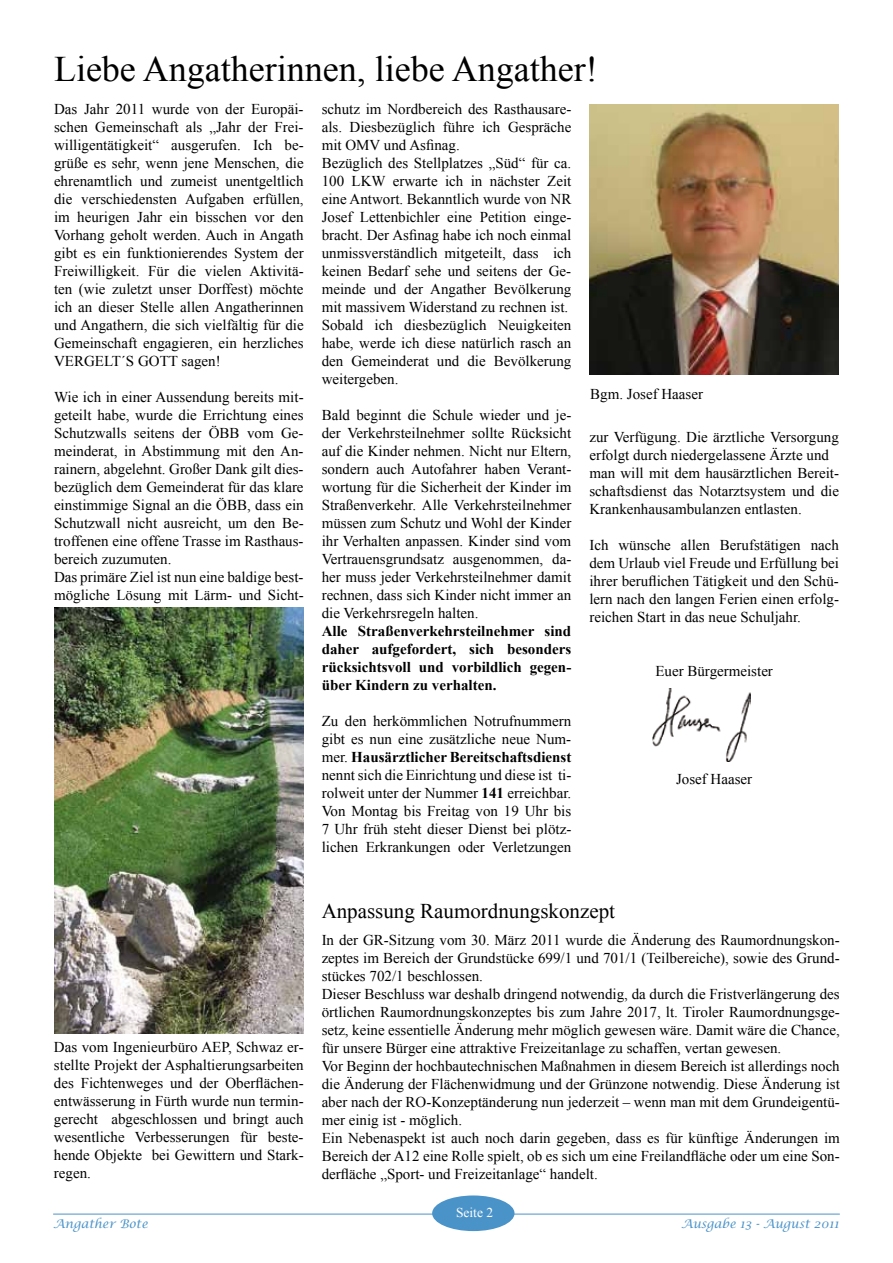
<style>
.page{position:relative;width:893px;height:1263px;background:#fff}
.page>*{position:absolute;margin:0;border:0;box-sizing:border-box;transform-origin:0 0}
.t1{font:36px "Times New Roman";color:#000}
.t2{font:21px "Times New Roman";color:#000}
.t3{font:15px/18px "Times New Roman";color:#000;text-align:justify}
.t4{font:700 15px/18px "Times New Roman";color:#000;text-align:justify}
.t5{font:13.5px "Times New Roman";color:#fff}
.t6{font:italic 12px "Lucida Calligraphy";color:#4a93c9}
.s1{font-weight:700}
</style>
<div class="page">
<hr style="left:53px;top:1214px;width:787px;height:1px;background:#4a93c9">
<div style="left:432px;top:1195px;width:82px;height:36px;background:#4a93c9;border-radius:50%"></div>
<img style="left:589px;top:104px;width:250px;height:270px">
<img style="left:652px;top:688px;width:99px;height:73px">
<img style="left:54px;top:607px;width:250px;height:426px">
<h1 class="t1" style="left:54px;top:45px;width:545px">Liebe Angatherinnen, liebe Angather!</h1>
<p class="t3" style="left:54px;top:100px;width:251px">Das Jahr 2011 wurde von der Europäi&shy;schen Gemeinschaft als „Jahr der Frei&shy;willigentätigkeit“ ausgerufen. Ich be&shy;grüße es sehr, wenn jene Menschen, die ehrenamtlich und zumeist unentgeltlich die verschiedensten Aufgaben erfüllen, im heurigen Jahr ein bisschen vor den Vorhang geholt werden. Auch in Angath gibt es ein funktionierendes System der Freiwilligkeit. Für die vielen Aktivitä&shy;ten (wie zuletzt unser Dorffest) möchte ich an dieser Stelle allen Angatherinnen und Angathern, die sich vielfältig für die Gemeinschaft engagieren, ein herzliches VERGELT´S GOTT sagen!</p>
<p class="t3" style="left:54px;top:388px;width:251px;text-align:left">Wie ich in einer Aussendung bereits mit&shy;geteilt habe, wurde die Errichtung eines Schutzwalls seitens der ÖBB vom Ge&shy;meinderat, in Abstimmung mit den An&shy;rainern, abgelehnt. Großer Dank gilt dies&shy;bezüglich dem Gemeinderat für das klare einstimmige Signal an die ÖBB, dass ein Schutzwall nicht ausreicht, um den Be&shy;troffenen eine offene Trasse im Rasthaus&shy;bereich zuzumuten.<br>Das primäre Ziel ist nun eine baldige best&shy;mögliche Lösung mit Lärm- und Sicht-</p>
<p class="t3" style="left:322px;top:100px;width:251px;text-align:left">schutz im Nordbereich des Rasthausare&shy;als. Diesbezüglich führe ich Gespräche mit OMV und Asfinag.<br>Bezüglich des Stellplatzes „Süd“ für ca.<br>100 LKW erwarte ich in nächster Zeit eine Antwort. Bekanntlich wurde von NR Josef Lettenbichler eine Petition einge&shy;bracht. Der Asfinag habe ich noch einmal unmissverständlich mitgeteilt, dass ich keinen Bedarf sehe und seitens der Ge&shy;meinde und der Angather Bevölkerung mit massivem Widerstand zu rechnen ist.<br>Sobald ich diesbezüglich Neuigkeiten habe, werde ich diese natürlich rasch an den Gemeinderat und die Bevölkerung weitergeben.</p>
<p class="t3" style="left:322px;top:406px;width:251px">Bald beginnt die Schule wieder und je&shy;der Verkehrsteilnehmer sollte Rücksicht auf die Kinder nehmen. Nicht nur Eltern, sondern auch Autofahrer haben Verant&shy;wortung für die Sicherheit der Kinder im Straßenverkehr. Alle Verkehrsteilnehmer müssen zum Schutz und Wohl der Kinder ihr Verhalten anpassen. Kinder sind vom Vertrauensgrundsatz ausgenommen, da&shy;her muss jeder Verkehrsteilnehmer damit rechnen, dass sich Kinder nicht immer an die Verkehrsregeln halten.</p>
<p class="t4" style="left:322px;top:621px;width:251px">Alle Straßenverkehrsteilnehmer sind daher aufgefordert, sich besonders rücksichtsvoll und vorbildlich gegen&shy;über Kindern zu verhalten.</p>
<p class="t3" style="left:322px;top:712px;width:251px">Zu den herkömmlichen Notrufnummern gibt es nun eine zusätzliche neue Num&shy;mer. <span class="s1">Hausärztlicher Bereitschaftsdienst </span>nennt sich die Einrichtung und diese ist ti&shy;rolweit unter der Nummer <span class="s1">141</span> erreichbar.<br>Von Montag bis Freitag von 19 Uhr bis 7 Uhr früh steht dieser Dienst bei plötz&shy;lichen Erkrankungen oder Verletzungen</p>
<p class="t3" style="left:590px;top:384px;width:114px">Bgm. Josef Haaser</p>
<p class="t3" style="left:589px;top:427px;width:251px;text-align:left">zur Verfügung. Die ärztliche Versorgung erfolgt durch niedergelassene Ärzte und man will mit dem hausärztlichen Bereit&shy;schaftsdienst das Notarztsystem und die Krankenhausambulanzen entlasten.</p>
<p class="t3" style="left:589px;top:535px;width:251px">Ich wünsche allen Berufstätigen nach dem Urlaub viel Freude und Erfüllung bei ihrer beruflichen Tätigkeit und den Schü&shy;lern nach den langen Ferien einen erfolg&shy;reichen Start in das neue Schuljahr.</p>
<p class="t3" style="left:655px;top:661px;width:119px">Euer Bürgermeister</p>
<p class="t3" style="left:676px;top:769px;width:78px">Josef Haaser</p>
<p class="t3" style="left:54px;top:1038px;width:251px">Das vom Ingenieurbüro AEP, Schwaz er&shy;stellte Projekt der Asphaltierungsarbeiten des Fichtenweges und der Oberflächen&shy;entwässerung in Fürth wurde nun termin&shy;gerecht abgeschlossen und bringt auch wesentliche Verbesserungen für beste&shy;hende Objekte bei Gewittern und Stark&shy;regen.</p>
<h2 class="t2" style="left:322px;top:897px;width:295px">Anpassung Raumordnungskonzept</h2>
<p class="t3" style="left:322px;top:931px;width:520px;text-align:left">In der GR-Sitzung vom 30. März 2011 wurde die Änderung des Raumordnungskon&shy;zeptes im Bereich der Grundstücke 699/1 und 701/1 (Teilbereiche), sowie des Grund&shy;stückes 702/1 beschlossen.<br>Dieser Beschluss war deshalb dringend notwendig, da durch die Fristverlängerung des örtlichen Raumordnungskonzeptes bis zum Jahre 2017, lt. Tiroler Raumordnungsge&shy;setz, keine essentielle Änderung mehr möglich gewesen wäre. Damit wäre die Chance, für unsere Bürger eine attraktive Freizeitanlage zu schaffen, vertan gewesen.<br>Vor Beginn der hochbautechnischen Maßnahmen in diesem Bereich ist allerdings noch die Änderung der Flächenwidmung und der Grünzone notwendig. Diese Änderung ist aber nach der RO-Konzeptänderung nun jederzeit – wenn man mit dem Grundeigentü&shy;mer einig ist - möglich.<br>Ein Nebenaspekt ist auch noch darin gegeben, dass es für künftige Änderungen im Bereich der A12 eine Rolle spielt, ob es sich um eine Freilandfläche oder um eine Son&shy;derfläche „Sport- und Freizeitanlage“ handelt.</p>
<p class="t5" style="left:456px;top:1203px;width:39px">Seite 2</p>
<p class="t6" style="left:53px;top:1216px;width:96px">Angather Bote</p>
<p class="t6" style="left:681px;top:1216px;width:159px">Ausgabe 13 - August 2011</p>
</div>
